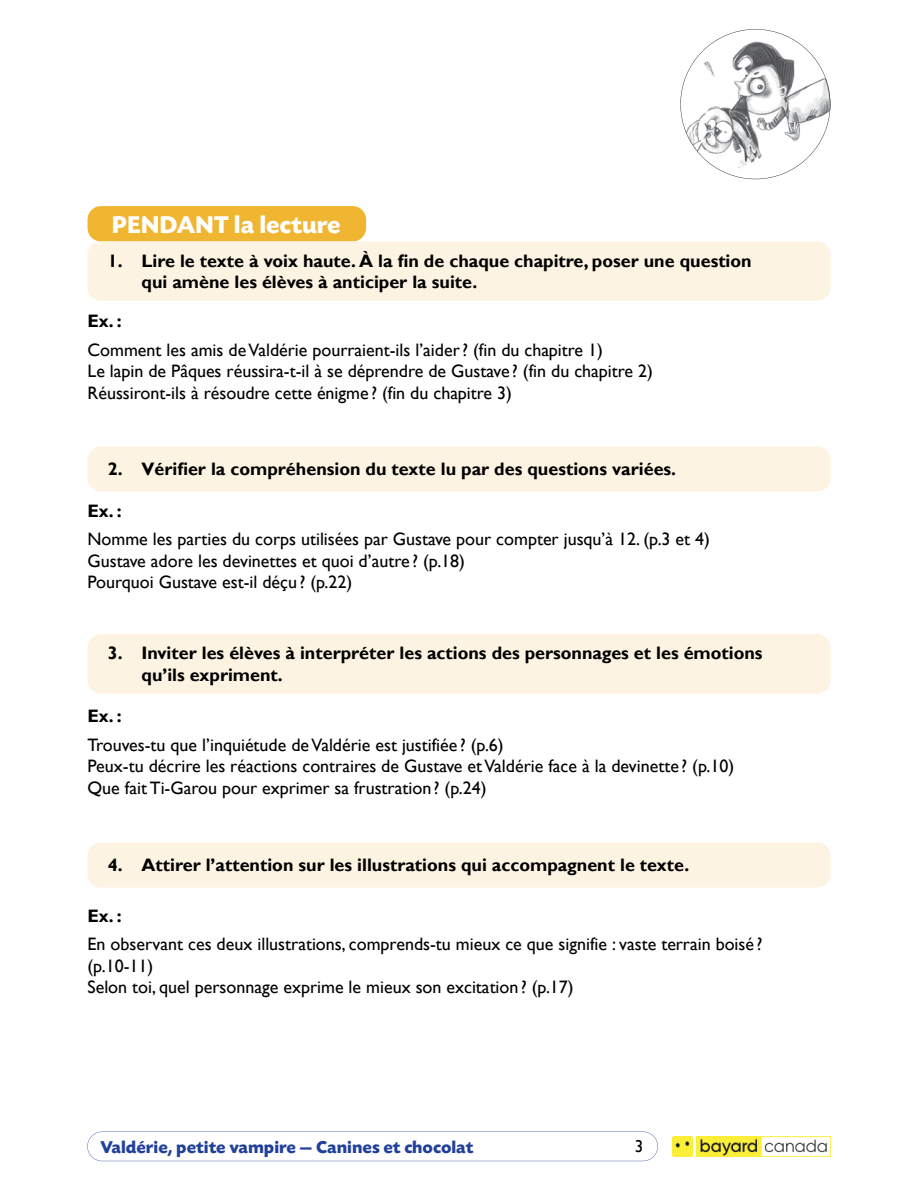
<style>
.page{position:relative;width:918px;height:1188px;background:#fff}
.page>*{position:absolute;margin:0;border:0;box-sizing:border-box;transform-origin:0 0}
.t1{font:700 25.5px "Today SB";color:#fff}
.t2{font:18px/21.6px "Gill Sans";color:#000}
.t3{font:700 18px/21.6px "Gill Sans";color:#000}
.t4{font:700 18px "Today SB";color:#21409a}
.t5{font:17.1px "Gill Sans";color:#000}
</style>
<div class="page">
<svg style="left:87px;top:1132px;width:571px;height:29px"></svg>
<img style="left:673px;top:1136px;width:157px;height:21px">
<div style="left:88px;top:206px;width:278px;height:35px;background:#f1b631;border-radius:14px"></div>
<div style="left:88px;top:241px;width:743px;height:60px;background:#fdf3e2;border-radius:13px"></div>
<div style="left:88px;top:446px;width:743px;height:45px;background:#fdf3e2;border-radius:14px"></div>
<div style="left:88px;top:634px;width:743px;height:60px;background:#fdf3e2;border-radius:13px"></div>
<div style="left:88px;top:843px;width:743px;height:45px;background:#fdf3e2;border-radius:14px"></div>
<svg style="left:680px;top:29px;width:150px;height:150px"></svg>
<h1 class="t1" style="left:112px;top:211px;width:230px">PENDANT la lecture</h1>
<p class="t3" style="left:142px;top:250px;width:612px;text-indent:-34px">1. Lire le texte à voix haute. À la fin de chaque chapitre, poser une question qui amène les élèves à anticiper la suite.</p>
<p class="t3" style="left:88px;top:311px;width:36px">Ex. :</p>
<p class="t2" style="left:88px;top:339px;width:567px">Comment les amis de Valdérie pourraient-ils l’aider ? (fin du chapitre 1)<br>Le lapin de Pâques réussira-t-il à se déprendre de Gustave ? (fin du chapitre 2)<br>Réussiront-ils à résoudre cette énigme ? (fin du chapitre 3)</p>
<p class="t3" style="left:108px;top:459px;width:570px">2. Vérifier la compréhension du texte lu par des questions variées.</p>
<p class="t3" style="left:88px;top:500px;width:36px">Ex. :</p>
<p class="t2" style="left:88px;top:529px;width:624px">Nomme les parties du corps utilisées par Gustave pour compter jusqu’à 12. (p.3 et 4)<br>Gustave adore les devinettes et quoi d’autre ? (p.18)<br>Pourquoi Gustave est-il déçu ? (p.22)</p>
<p class="t3" style="left:142px;top:643px;width:623px;text-indent:-34px">3. Inviter les élèves à interpréter les actions des personnages et les émotions qu’ils expriment.</p>
<p class="t3" style="left:88px;top:706px;width:36px">Ex. :</p>
<p class="t2" style="left:88px;top:734px;width:648px">Trouves-tu que l’inquiétude de Valdérie est justifiée ? (p.6)<br>Peux-tu décrire les réactions contraires de Gustave et Valdérie face à la devinette ? (p.10)<br>Que fait Ti-Garou pour exprimer sa frustration ? (p.24)</p>
<p class="t3" style="left:108px;top:855px;width:583px">4. Attirer l’attention sur les illustrations qui accompagnent le texte.</p>
<p class="t3" style="left:88px;top:905px;width:36px">Ex. :</p>
<p class="t2" style="left:88px;top:933px;width:676px">En observant ces deux illustrations, comprends-tu mieux ce que signifie : vaste terrain boisé ? (p.10-11)<br>Selon toi, quel personnage exprime le mieux son excitation ? (p.17)</p>
<p class="t4" style="left:100px;top:1137px;width:375px">Valdérie, petite vampire — Canines et chocolat</p>
<p class="t5" style="left:635px;top:1137px;width:10px">3</p>
</div>
